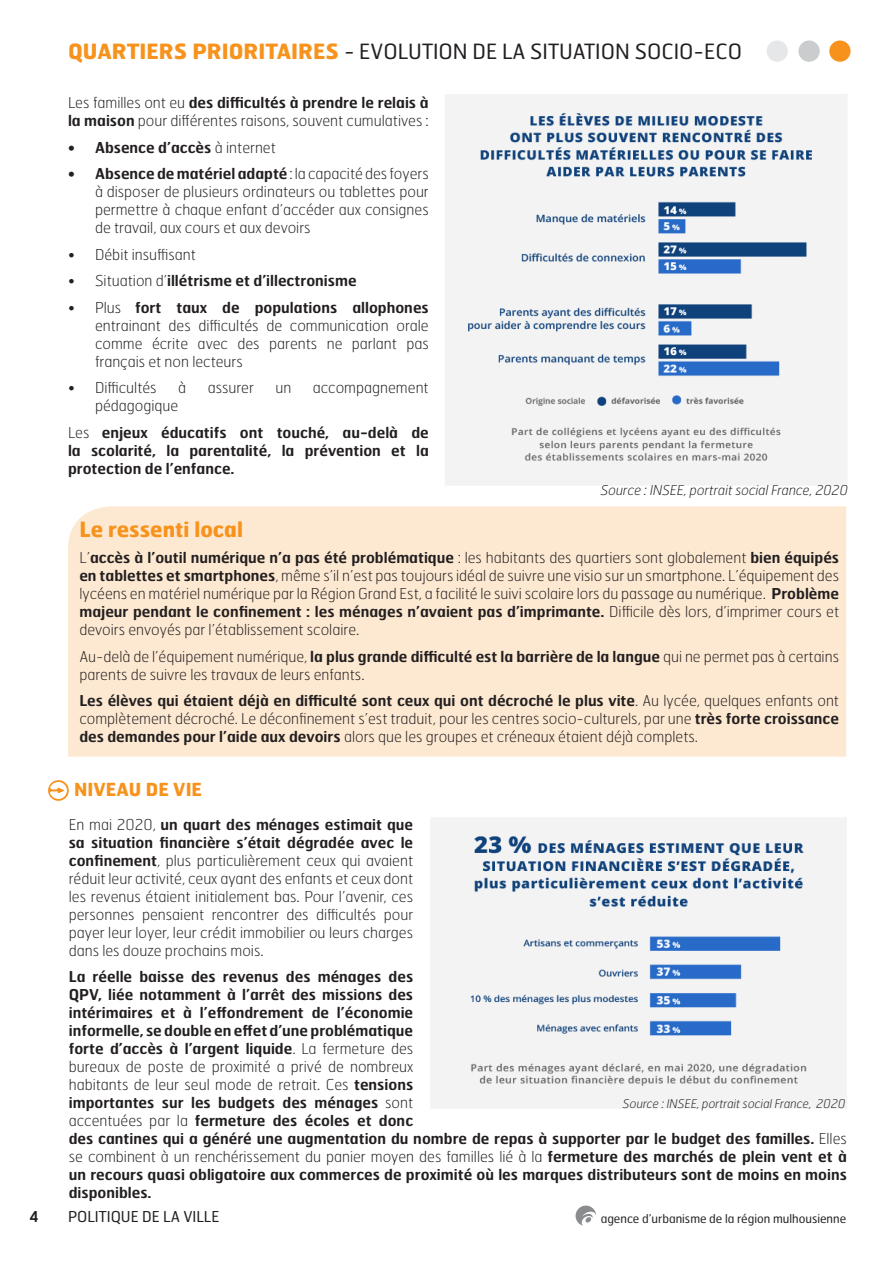
<style>
.page{position:relative;width:893px;height:1263px;background:#fff}
.page>*{position:absolute;margin:0;border:0;box-sizing:border-box;transform-origin:0 0}
.t1{font:21px "Hermes FB";color:#231f20}
.t2{font:700 21px "Hermes FB";color:#f7931d}
._02__Titre_Niveau_2{font:700 18px "Hermes FB";color:#f7931d}
._05__Texte_général{font:100 15px/18px "Hermes FB";color:#231f20;text-align:justify}
._05__Texte_général-2{font:600 15px/18px "Hermes FB";color:#231f20;text-align:justify}
.t3{font:15px "Hermes FB";color:#231f20}
.t4{font:italic 100 13.5px "Hermes FB";color:#231f20}
.t5{font:12px "Hermes FB";color:#231f20}
.t6{font:italic 100 12px "Hermes FB";color:#231f20}
.s1{font-weight:700;color:#f7931d}
.s2{font-weight:600}
.s3{font-weight:100}
</style>
<div class="page">
<div style="left:68px;top:506px;width:778px;height:251px;background:#fde9d2"></div>
<div style="left:767px;top:41px;width:21px;height:21px;background:#e6e7e9;border-radius:50%"></div>
<div style="left:798px;top:41px;width:22px;height:21px;background:#cbccce;border-radius:50%"></div>
<div style="left:829px;top:41px;width:21px;height:21px;background:#f7931d;border-radius:50%"></div>
<img style="left:445px;top:94px;width:402px;height:391px">
<img style="left:431px;top:818px;width:416px;height:290px">
<svg style="left:48px;top:780px;width:21px;height:21px"></svg>
<svg style="left:576px;top:1205px;width:20px;height:21px"></svg>
<p class="_05__Texte_général-2" style="left:29px;top:1207px;width:11px">4</p>
<p class="t1" style="left:68px;top:38px;width:676px"><span class="s1">QUARTIERS PRIORITAIRES</span> - EVOLUTION DE LA SITUATION SOCIO-ECO</p>
<p class="_05__Texte_général" style="left:68px;top:93px;width:362px">Les familles ont eu <span class="s2">des difficultés à prendre le relais à la maison</span> pour différentes raisons, souvent cumulatives :</p>
<p class="_05__Texte_général-2" style="left:68px;top:138px;width:209px">• Absence d’accès <span class="s3">à internet</span></p>
<p class="_05__Texte_général" style="left:95px;top:164px;width:335px;text-indent:-27px"><span class="s2">• Absence de matériel adapté</span> : la capacité des foyers à disposer de plusieurs ordinateurs ou tablettes pour permettre à chaque enfant d’accéder aux consignes de travail, aux cours et aux devoirs</p>
<p class="_05__Texte_général" style="left:68px;top:245px;width:129px">• Débit insuffisant</p>
<p class="_05__Texte_général-2" style="left:68px;top:271px;width:290px"><span class="s3">• Situation d’</span>illétrisme et d’illectronisme</p>
<p class="_05__Texte_général" style="left:95px;top:298px;width:335px;text-indent:-27px">• Plus <span class="s2">fort taux de populations allophones </span>entrainant des difficultés de communication orale comme écrite avec des parents ne parlant pas français et non lecteurs</p>
<p class="_05__Texte_général" style="left:68px;top:378px;width:90px">• Difficultés</p>
<p class="_05__Texte_général" style="left:178px;top:378px;width:9px">à</p>
<p class="_05__Texte_général" style="left:208px;top:378px;width:48px">assurer</p>
<p class="_05__Texte_général" style="left:275px;top:378px;width:17px">un</p>
<p class="_05__Texte_général" style="left:313px;top:378px;width:117px">accompagnement</p>
<p class="_05__Texte_général" style="left:95px;top:396px;width:85px">pédagogique</p>
<p class="_05__Texte_général-2" style="left:68px;top:423px;width:362px"><span class="s3">Les</span> enjeux éducatifs ont touché, au-delà de la scolarité, la parentalité, la prévention et la protection de l’enfance.</p>
<p class="t4" style="left:601px;top:481px;width:249px">Source : INSEE, portrait social France, 2020</p>
<p class="t2" style="left:79px;top:515px;width:165px">Le ressenti local</p>
<p class="_05__Texte_général" style="left:79px;top:548px;width:761px">L’<span class="s2">accès à l’outil numérique n’a pas été problématique</span> : les habitants des quartiers sont globalement <span class="s2">bien équipés en tablettes et smartphones</span>, même s’il n’est pas toujours idéal de suivre une visio sur un smartphone. L’équipement des lycéens en matériel numérique par la Région Grand Est, a facilité le suivi scolaire lors du passage au numérique. <span class="s2">Problème majeur pendant le confinement : les ménages n’avaient pas d’imprimante.</span> Difficile dès lors, d’imprimer cours et devoirs envoyés par l’établissement scolaire.</p>
<p class="_05__Texte_général" style="left:79px;top:647px;width:761px">Au-delà de l’équipement numérique, <span class="s2">la plus grande difficulté est la barrière de la langue</span> qui ne permet pas à certains parents de suivre les travaux de leurs enfants.</p>
<p class="_05__Texte_général" style="left:79px;top:691px;width:761px"><span class="s2">Les élèves qui étaient déjà en difficulté sont ceux qui ont décroché le plus vite</span>. Au lycée, quelques enfants ont complètement décroché. Le déconfinement s’est traduit, pour les centres socio-culturels, par une <span class="s2">très forte croissance des demandes pour l’aide aux devoirs</span> alors que les groupes et créneaux étaient déjà complets.</p>
<p class="_02__Titre_Niveau_2" style="left:74px;top:778px;width:130px">NIVEAU DE VIE</p>
<p class="_05__Texte_général" style="left:69px;top:815px;width:346px">En mai 2020, <span class="s2">un quart des ménages estimait que sa situation financière s’était dégradée avec le confinement</span>, plus particulièrement ceux qui avaient réduit leur activité, ceux ayant des enfants et ceux dont les revenus étaient initialement bas. Pour l’avenir, ces personnes pensaient rencontrer des difficultés pour payer leur loyer, leur crédit immobilier ou leurs charges dans les douze prochains mois.</p>
<p class="_05__Texte_général-2" style="left:69px;top:967px;width:780px;text-align:left">La réelle baisse des revenus des ménages des<br>QPV, liée notamment à l’arrêt des missions des<br>intérimaires et à l’effondrement de l’économie<br>informelle, se double en effet d’une problématique<br>forte d’accès à l’argent liquide<span class="s3">. La fermeture des<br>bureaux de poste de proximité a privé de nombreux<br>habitants de leur seul mode de retrait. Ces</span> tensions<br>importantes sur les budgets des ménages <span class="s3">sont<br>accentuées par la</span> fermeture des écoles et donc<br>des cantines qui a généré une augmentation du nombre de repas à supporter par le budget des familles. <span class="s3">Elles se combinent à un renchérissement du panier moyen des familles lié à la</span> fermeture des marchés de plein vent et à un recours quasi obligatoire aux commerces de proximité où les marques distributeurs sont de moins en moins disponibles.</p>
<p class="t6" style="left:623px;top:1096px;width:224px">Source : INSEE, portrait social France, 2020</p>
<p class="t3" style="left:68px;top:1207px;width:153px">POLITIQUE DE LA VILLE</p>
<p class="t5" style="left:601px;top:1210px;width:247px">agence d’urbanisme de la région mulhousienne</p>
</div>
